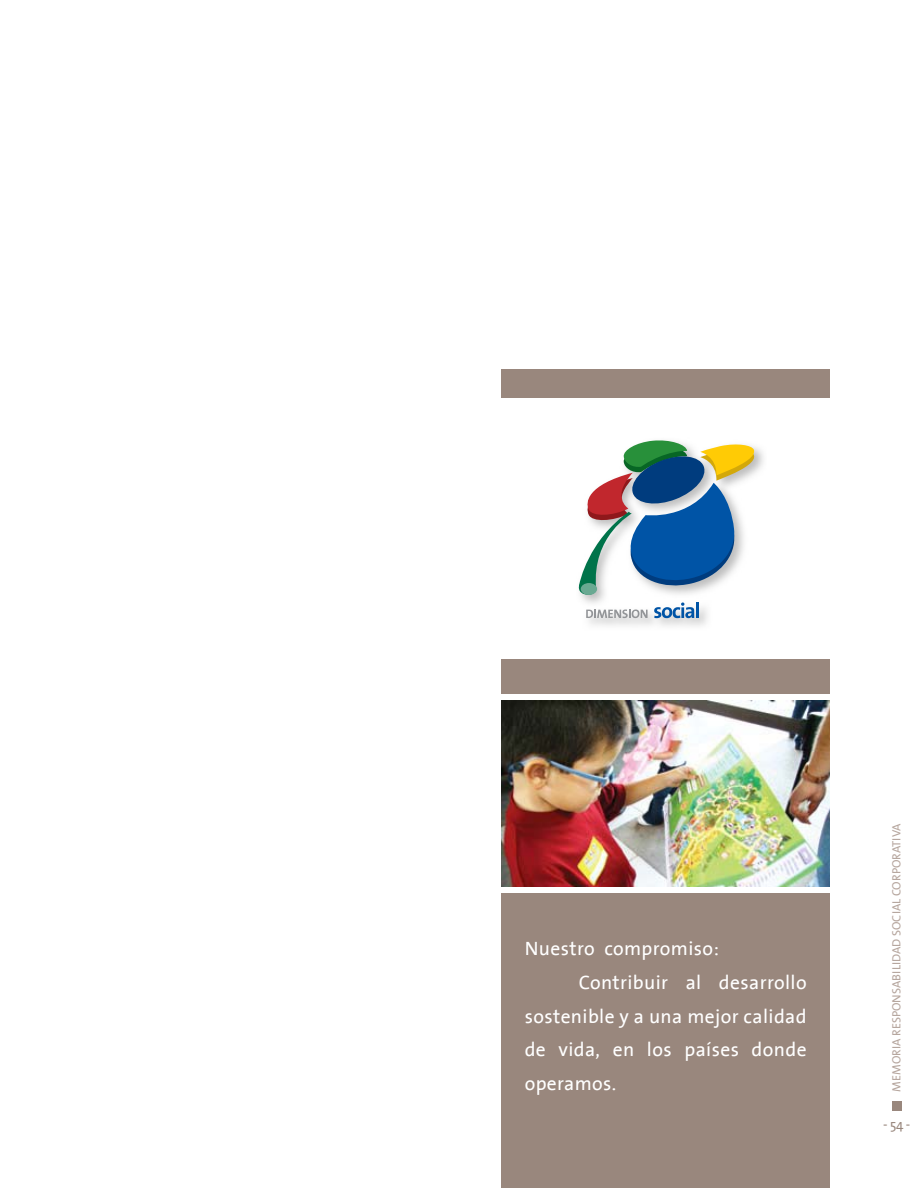
<style>
.page{position:relative;width:918px;height:1188px;background:#fff}
.page>*{position:absolute;margin:0;border:0;box-sizing:border-box;transform-origin:0 0}
.t1{font:19.5px "The Sans BAC";letter-spacing:.02em;color:#fff}
.t2{font:13.5px "The Sans BAC";color:#99877d}
.t3{font:12px "The Sans BAC";color:#b6a69e}
</style>
<div class="page">
<div style="left:893px;top:1101px;width:9px;height:9px;background:#99877d"></div>
<div style="left:501px;top:659px;width:329px;height:34px;background:#99877d"></div>
<div style="left:501px;top:893px;width:329px;height:295px;background:#99877d"></div>
<img style="left:501px;top:701px;width:329px;height:186px">
<img style="left:581px;top:447px;width:183px;height:179px">
<svg style="left:578px;top:440px;width:178px;height:156px"></svg>
<div style="left:581px;top:583px;width:16px;height:12px;background:#69a992;border-radius:50%"></div>
<svg style="left:586px;top:610px;width:62px;height:8px"></svg>
<svg style="left:654px;top:602px;width:40px;height:16px"></svg>
<hr style="left:696px;top:602px;width:3px;height:16px;background:#0054a6">
<div style="left:501px;top:369px;width:329px;height:29px;background:#99877d"></div>
<p class="t1" style="left:525px;top:936px;width:196px">Nuestro compromiso:</p>
<p class="t1" style="left:579px;top:970px;width:230px">Contribuir al desarrollo</p>
<p class="t1" style="left:525px;top:1003px;width:283px">sostenible y a una mejor calidad</p>
<p class="t1" style="left:525px;top:1037px;width:284px">de vida, en los países donde</p>
<p class="t1" style="left:525px;top:1071px;width:93px">operamos.</p>
<p class="t3" style="left:889px;top:1092px;width:270px;rotate:-90deg">MEMORIA RESPONSABILIDAD SOCIAL CORPORATIVA</p>
<p class="t2" style="left:883px;top:1116px;width:29px">- 54 -</p>
</div>
